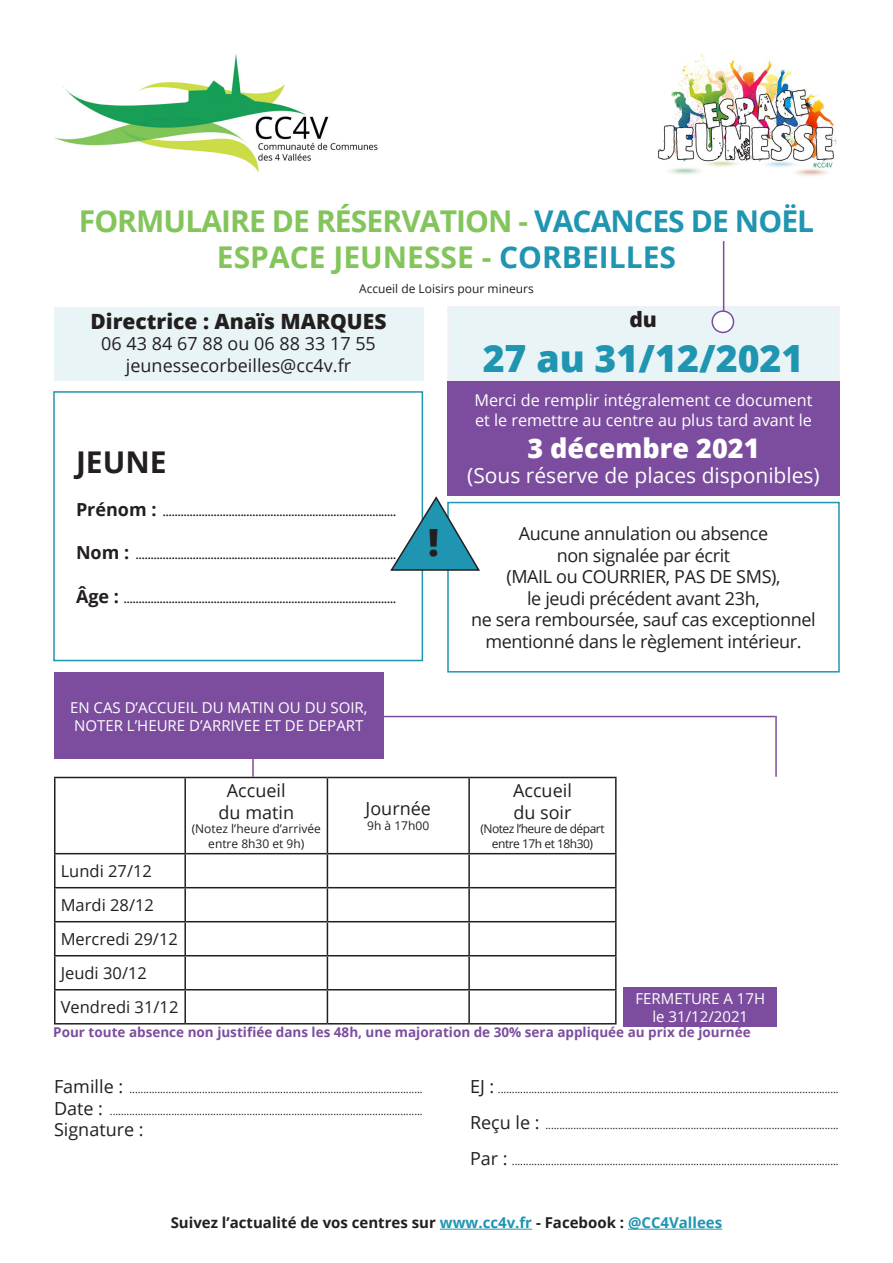
<style>
.page{position:relative;width:893px;height:1263px;background:#fff}
.page>*{position:absolute;margin:0;border:0;box-sizing:border-box;transform-origin:0 0}
.t1{font:800 37.5px "Open Sans";color:#1f95b1}
.t2{font:800 37.5px "Open Sans";color:#231f20}
.t3{font:700 30px "Open Sans";letter-spacing:-.03em;color:#83c55b}
.t4{font:700 30px "Open Sans";color:#83c55b}
.t5{font:700 30px "Open Sans";color:#231f20}
.t6{font:800 27px "Open Sans";color:#fff}
.t7{font:21px "Open Sans";color:#fff}
.t8{font:800 21px "Open Sans";color:#231f20}
.t9{font:18px/21.6px "Open Sans";letter-spacing:-.02em;color:#231f20;text-align:center}
.t10{font:18px "Open Sans";color:#231f20}
.t11{font:16.5px "Open Sans";color:#231f20}
.t12{font:16.2px "Open Sans";color:#fff}
.t13{font:15px/18px "Open Sans";color:#fff}
.t14{font:700 15px "Open Sans";color:#231f20}
.t15{font:700 13.5px "Open Sans";color:#7c4d9e}
.t16{font:12px/14.4px "Open Sans";color:#231f20;text-align:center}
.t17{font:12px/14.4px "Open Sans";letter-spacing:-.04em;color:#231f20;text-align:center}
.t18{font:10.5px/21.6px "Open Sans";color:#231f20}
.t19{font:700 10.5px "Open Sans";color:#231f20}
.s1{color:#1f95b1}
.s2{font-size:18px}
</style>
<div class="page">
<div style="left:447px;top:306px;width:393px;height:75px;background:#e9f4f7"></div>
<img style="left:54px;top:54px;width:324px;height:117px">
<img style="left:657px;top:54px;width:180px;height:122px">
<div style="left:54px;top:307px;width:369px;height:74px;background:#e9f4f7"></div>
<div style="left:447px;top:381px;width:393px;height:114px;background:#7c4d9e"></div>
<hr style="left:54px;top:777px;width:131px;height:1px;background:#231f20">
<hr style="left:54px;top:778px;width:2px;height:75px;background:#231f20">
<hr style="left:185px;top:777px;width:142px;height:1px;background:#231f20">
<hr style="left:184px;top:778px;width:2px;height:75px;background:#231f20">
<hr style="left:327px;top:777px;width:142px;height:1px;background:#231f20">
<hr style="left:327px;top:778px;width:1px;height:75px;background:#231f20">
<hr style="left:469px;top:777px;width:148px;height:1px;background:#231f20">
<hr style="left:468px;top:778px;width:2px;height:75px;background:#231f20">
<hr style="left:615px;top:778px;width:2px;height:75px;background:#231f20">
<hr style="left:54px;top:853px;width:131px;height:1px;background:#231f20">
<hr style="left:54px;top:854px;width:2px;height:33px;background:#231f20">
<hr style="left:185px;top:853px;width:142px;height:1px;background:#231f20">
<hr style="left:184px;top:854px;width:2px;height:33px;background:#231f20">
<hr style="left:327px;top:853px;width:142px;height:1px;background:#231f20">
<hr style="left:327px;top:854px;width:1px;height:33px;background:#231f20">
<hr style="left:469px;top:853px;width:148px;height:1px;background:#231f20">
<hr style="left:468px;top:854px;width:2px;height:33px;background:#231f20">
<hr style="left:615px;top:854px;width:2px;height:33px;background:#231f20">
<hr style="left:54px;top:887px;width:131px;height:1px;background:#231f20">
<hr style="left:54px;top:888px;width:2px;height:33px;background:#231f20">
<hr style="left:185px;top:887px;width:142px;height:1px;background:#231f20">
<hr style="left:184px;top:888px;width:2px;height:33px;background:#231f20">
<hr style="left:327px;top:887px;width:142px;height:1px;background:#231f20">
<hr style="left:327px;top:888px;width:1px;height:33px;background:#231f20">
<hr style="left:469px;top:887px;width:148px;height:1px;background:#231f20">
<hr style="left:468px;top:888px;width:2px;height:33px;background:#231f20">
<hr style="left:615px;top:888px;width:2px;height:33px;background:#231f20">
<hr style="left:54px;top:921px;width:131px;height:1px;background:#231f20">
<hr style="left:54px;top:922px;width:2px;height:33px;background:#231f20">
<hr style="left:185px;top:921px;width:142px;height:1px;background:#231f20">
<hr style="left:184px;top:922px;width:2px;height:33px;background:#231f20">
<hr style="left:327px;top:921px;width:142px;height:1px;background:#231f20">
<hr style="left:327px;top:922px;width:1px;height:33px;background:#231f20">
<hr style="left:469px;top:921px;width:148px;height:1px;background:#231f20">
<hr style="left:468px;top:922px;width:2px;height:33px;background:#231f20">
<hr style="left:615px;top:922px;width:2px;height:33px;background:#231f20">
<hr style="left:54px;top:955px;width:131px;height:1px;background:#231f20">
<hr style="left:54px;top:956px;width:2px;height:33px;background:#231f20">
<hr style="left:185px;top:955px;width:142px;height:1px;background:#231f20">
<hr style="left:184px;top:956px;width:2px;height:33px;background:#231f20">
<hr style="left:327px;top:955px;width:142px;height:1px;background:#231f20">
<hr style="left:327px;top:956px;width:1px;height:33px;background:#231f20">
<hr style="left:469px;top:955px;width:148px;height:1px;background:#231f20">
<hr style="left:468px;top:956px;width:2px;height:33px;background:#231f20">
<hr style="left:615px;top:956px;width:2px;height:33px;background:#231f20">
<hr style="left:54px;top:989px;width:131px;height:1px;background:#231f20">
<hr style="left:54px;top:990px;width:2px;height:33px;background:#231f20">
<hr style="left:185px;top:989px;width:142px;height:1px;background:#231f20">
<hr style="left:184px;top:990px;width:2px;height:33px;background:#231f20">
<hr style="left:327px;top:989px;width:142px;height:1px;background:#231f20">
<hr style="left:327px;top:990px;width:1px;height:33px;background:#231f20">
<hr style="left:469px;top:989px;width:148px;height:1px;background:#231f20">
<hr style="left:468px;top:990px;width:2px;height:33px;background:#231f20">
<hr style="left:615px;top:990px;width:2px;height:33px;background:#231f20">
<hr style="left:54px;top:1023px;width:131px;height:1px;background:#231f20">
<hr style="left:185px;top:1023px;width:142px;height:1px;background:#231f20">
<hr style="left:327px;top:1023px;width:142px;height:1px;background:#231f20">
<hr style="left:469px;top:1023px;width:148px;height:1px;background:#231f20">
<div style="left:54px;top:672px;width:330px;height:87px;background:#7c4d9e"></div>
<svg style="left:252px;top:759px;width:2px;height:18px"></svg>
<hr style="left:383px;top:716px;width:392px;height:1px;background:#7c4d9e">
<hr style="left:775px;top:716px;width:2px;height:61px;background:#7c4d9e">
<div style="left:53px;top:391px;width:370px;height:270px;border:2px solid #1f95b1"></div>
<div style="left:447px;top:502px;width:393px;height:170px;border:2px solid #1f95b1"></div>
<svg style="left:390px;top:496px;width:91px;height:75px"></svg>
<hr style="left:440px;top:1229px;width:92px;height:1px;background:#1f95b1">
<hr style="left:628px;top:1229px;width:94px;height:1px;background:#1f95b1">
<hr style="left:723px;top:241px;width:1px;height:82px;background:#7c4d9e">
<div style="left:712px;top:311px;width:21px;height:21px;background:#fff;border-radius:50%"></div>
<div style="left:711px;top:310px;width:23px;height:23px;border:2px solid #7c4d9e;border-radius:50%"></div>
<div style="left:624px;top:988px;width:153px;height:39px;background:#7c4d9e"></div>
<p class="t3" style="left:79px;top:200px;width:737px">FORMULAIRE DE RÉSERVATION - <span class="s1">VACANCES DE NOËL</span></p>
<p class="t4" style="left:217px;top:236px;width:461px">ESPACE JEUNESSE - <span class="s1">CORBEILLES</span></p>
<p class="t16" style="left:359px;top:281px;width:176px">Accueil de Loisirs pour mineurs</p>
<p class="t8" style="left:91px;top:305px;width:297px">Directrice : Anaïs MARQUES</p>
<p class="t10" style="left:101px;top:331px;width:276px">06 43 84 67 88 ou 06 88 33 17 55</p>
<p class="t10" style="left:126px;top:353px;width:227px">jeunessecorbeilles@cc4v.fr</p>
<p class="t8" style="left:629px;top:304px;width:29px">du</p>
<p class="t1" style="left:483px;top:330px;width:322px">27 au 31/12/2021</p>
<p class="t12" style="left:474px;top:389px;width:340px">Merci de remplir intégralement ce document</p>
<p class="t12" style="left:475px;top:409px;width:338px">et le remettre au centre au plus tard avant le</p>
<p class="t6" style="left:527px;top:428px;width:234px">3 décembre 2021</p>
<p class="t7" style="left:467px;top:461px;width:354px">(Sous réserve de places disponibles)</p>
<p class="t5" style="left:76px;top:441px;width:92px">JEUNE</p>
<p class="t19" style="left:76px;top:505px;width:322px"><span class="s2">Prénom :</span> ..............................................................................</p>
<p class="t19" style="left:76px;top:548px;width:322px"><span class="s2">Nom :</span> .......................................................................................</p>
<p class="t19" style="left:76px;top:591px;width:322px"><span class="s2">Âge :</span> ...........................................................................................</p>
<p class="t9" style="left:519px;top:522px;width:251px">Aucune annulation ou absence</p>
<p class="t9" style="left:557px;top:544px;width:175px">non signalée par écrit</p>
<p class="t9" style="left:506px;top:565px;width:276px">(MAIL ou COURRIER, PAS DE SMS),</p>
<p class="t9" style="left:527px;top:587px;width:234px">le jeudi précédent avant 23h,</p>
<p class="t9" style="left:471px;top:609px;width:346px">ne sera remboursée, sauf cas exceptionnel mentionné dans le règlement intérieur.</p>
<p class="t2" style="left:428px;top:514px;width:12px">!</p>
<p class="t13" style="left:70px;top:698px;width:299px">EN CAS D’ACCUEIL DU MATIN OU DU SOIR,<br>NOTER L’HEURE D’ARRIVEE ET DE DEPART</p>
<p class="t11" style="left:61px;top:860px;width:93px">Lundi 27/12</p>
<p class="t11" style="left:61px;top:894px;width:95px">Mardi 28/12</p>
<p class="t11" style="left:61px;top:928px;width:119px">Mercredi 29/12</p>
<p class="t11" style="left:61px;top:962px;width:88px">Jeudi 30/12</p>
<p class="t11" style="left:61px;top:996px;width:119px">Vendredi 31/12</p>
<p class="t10" style="left:227px;top:778px;width:60px">Accueil</p>
<p class="t9" style="left:219px;top:801px;width:77px">du matin</p>
<p class="t16" style="left:192px;top:821px;width:131px">(Notez l’heure d’arrivée entre 8h30 et 9h)</p>
<p class="t10" style="left:366px;top:796px;width:67px">Journée</p>
<p class="t16" style="left:367px;top:818px;width:63px">9h à 17h00</p>
<p class="t10" style="left:513px;top:778px;width:60px">Accueil</p>
<p class="t9" style="left:513px;top:801px;width:60px">du soir</p>
<p class="t17" style="left:480px;top:821px;width:126px">(Notez l’heure de départ entre 17h et 18h30)</p>
<p class="t13" style="left:635px;top:989px;width:131px">FERMETURE A 17H</p>
<p class="t13" style="left:652px;top:1007px;width:97px">le 31/12/2021</p>
<p class="t15" style="left:53px;top:1023px;width:699px">Pour toute absence non justifiée dans les 48h, une majoration de 30% sera appliquée au prix de journée</p>
<p class="t18" style="left:54px;top:1078px;width:370px"><span class="s2">Famille :</span> .........................................................................................................<br><span class="s2">Date :</span> ................................................................................................................</p>
<p class="t10" style="left:54px;top:1117px;width:91px">Signature :</p>
<p class="t18" style="left:470px;top:1078px;width:370px"><span class="s2">EJ :</span> ..........................................................................................................................</p>
<p class="t18" style="left:470px;top:1114px;width:370px"><span class="s2">Reçu le :</span> .........................................................................................................</p>
<p class="t18" style="left:470px;top:1150px;width:370px"><span class="s2">Par :</span> .....................................................................................................................</p>
<p class="t14" style="left:171px;top:1212px;width:553px">Suivez l’actualité de vos centres sur <span class="s1">www.cc4v.fr</span> - Facebook : <span class="s1">@CC4Vallees</span></p>
</div>
